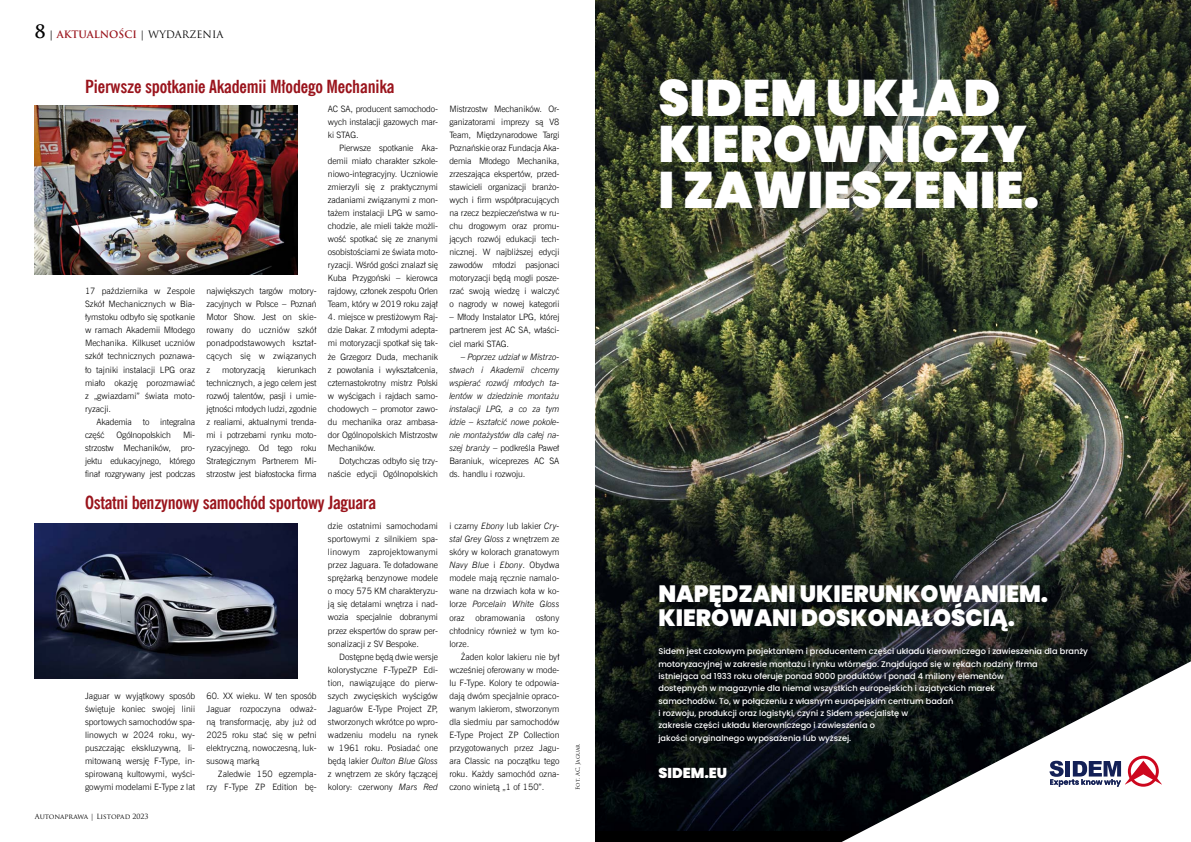
<style>
.page{position:relative;width:1191px;height:842px;background:#fff}
.page>*{position:absolute;margin:0;border:0;box-sizing:border-box;transform-origin:0 0}
.t1{font:900 51.2px/46.1px "Poppins";color:#fff}
.t2{font:900 23.6px/23.6px "Poppins";color:#fff}
.t3{font:700 18px "News Goth Cn EU";letter-spacing:-.01em;color:#9a141c}
.t4{font:900 14.4px "Poppins";color:#fff}
.t5{font:700 10px "Trajan Pro";color:#9a141c}
.t6{font:8.8px/13px "News Goth Lt EU";letter-spacing:-.01em;color:#000;text-align:justify}
.t7{font:italic 8.8px/13px "News Goth Lt EU";letter-spacing:-.01em;color:#000;text-align:justify}
.t8{font:500 8.2px/12.3px "Poppins";color:#fff}
.t9{font:7px "Trajan Pro";color:#000}
.t10{font:5.5px "Trajan Pro";color:#000}
.s1{font-size:18px;color:#000}
.s2{color:#000}
.s3{font-weight:400;color:#000}
.s4{font-style:italic}
.s5{font-style:normal}
</style>
<div class="page">
<img style="left:35px;top:105px;width:263px;height:170px">
<img style="left:35px;top:524px;width:263px;height:155px">
<img style="left:595px;top:0;width:596px;height:830px">
<div style="left:595px;top:830px;width:596px;height:12px;background:#000"></div>
<svg style="left:841px;top:661px;width:350px;height:181px"></svg>
<svg style="left:1049px;top:756px;width:113px;height:31px"></svg>
<p class="t5" style="left:35px;top:28px;width:190px"><span class="s1">8</span> <span class="s2">|</span> AKTUALNOŚCI <span class="s3">| WYDARZENIA</span></p>
<h3 class="t3" style="left:85px;top:75px;width:311px">Pierwsze spotkanie Akademii Młodego Mechanika</h3>
<p class="t6" style="left:85px;top:285px;width:112px">17 października w Zespole Szkół Mechanicznych w Bia&shy;łymstoku odbyło się spotkanie w ramach Akademii Młodego Mechanika. Kilkuset uczniów szkół technicznych poznawa&shy;ło tajniki instalacji LPG oraz miało okazję porozmawiać z „gwiazdami” świata moto&shy;ryzacji.</p>
<p class="t6" style="left:85px;top:415px;width:112px;text-indent:11px">Akademia to integralna część</p>
<p class="t6" style="left:117px;top:428px;width:56px">Ogólnopolskich</p>
<p class="t6" style="left:85px;top:428px;width:112px;text-indent:98px">Mi&shy;strzostw Mechaników, pro&shy;jektu edukacyjnego, którego finał rozgrywany jest podczas</p>
<p class="t6" style="left:206px;top:285px;width:112px">największych targów motory&shy;zacyjnych w Polsce – Poznań Motor Show. Jest on skie&shy;rowany do uczniów szkół ponadpodstawowych kształ&shy;cących się w związanych z</p>
<p class="t6" style="left:206px;top:363px;width:112px;text-indent:71px">kierunkach technicznych, a jego celem jest rozwój talentów, pasji i umie&shy;jętności młodych ludzi, zgodnie z realiami, aktualnymi trenda&shy;mi i potrzebami rynku moto&shy;ryzacyjnego. Od tego roku Strategicznym Partnerem Mi&shy;strzostw jest białostocka firma</p>
<p class="t6" style="left:222px;top:363px;width:44px">motoryzacją</p>
<p class="t6" style="left:328px;top:102px;width:112px">AC SA, producent samochodo&shy;wych instalacji gazowych mar&shy;ki STAG.</p>
<p class="t6" style="left:328px;top:141px;width:112px;text-indent:11px">Pierwsze spotkanie Aka&shy;demii miało charakter szkole&shy;niowo-integracyjny. Uczniowie zmierzyli się z praktycznymi zadaniami związanymi z mon&shy;tażem instalacji LPG w samo&shy;chodzie, ale mieli także możli&shy;wość spotkać się ze znanymi osobistościami ze świata moto&shy;ryzacji. Wśród gości znalazł się Kuba Przygoński – kierowca rajdowy, członek zespołu Orlen Team, który w 2019 roku zajął</p>
<p class="t6" style="left:328px;top:311px;width:112px">4. miejsce w prestiżowym Raj&shy;dzie Dakar. Z młodymi adepta&shy;mi motoryzacji spotkał się tak&shy;że Grzegorz Duda, mechanik z powołania i wykształcenia, czternastokrotny mistrz Polski w wyścigach i rajdach samo&shy;chodowych – promotor zawo&shy;du mechanika oraz ambasa&shy;dor Ogólnopolskich Mistrzostw Mechaników.</p>
<p class="t6" style="left:328px;top:454px;width:112px;text-align:right">Dotychczas odbyło się trzy&shy;naście edycji Ogólnopolskich</p>
<h3 class="t3" style="left:85px;top:491px;width:293px">Ostatni benzynowy samochód sportowy Jaguara</h3>
<p class="t6" style="left:85px;top:689px;width:112px">Jaguar w wyjątkowy sposób świętuje koniec swojej linii sportowych samochodów spa&shy;linowych w 2024 roku, wy&shy;puszczając ekskluzywną, li&shy;mitowaną wersję F-Type, in&shy;spirowaną kultowymi, wyści&shy;gowymi modelami E-Type z lat</p>
<p class="t6" style="left:206px;top:689px;width:112px">60. XX wieku. W ten sposób Jaguar rozpoczyna odważ&shy;ną transformację, aby już od 2025 roku stać się w pełni elektryczną, nowoczesną, luk&shy;susową marką</p>
<p class="t6" style="left:206px;top:767px;width:112px;text-align:right">Zaledwie 150 egzempla&shy;rzy F-Type ZP Edition bę-</p>
<p class="t9" style="left:35px;top:812px;width:115px">Autonaprawa | Listopad 2023</p>
<p class="t6" style="left:328px;top:520px;width:112px">dzie ostatnimi samochodami sportowymi z silnikiem spa&shy;linowym zaprojektowanymi przez Jaguara. Te doładowane sprężarką benzynowe modele o mocy 575 KM charakteryzu&shy;ją się detalami wnętrza i nad&shy;wozia specjalnie dobranymi przez ekspertów do spraw per&shy;sonalizacji z SV Bespoke.</p>
<p class="t6" style="left:328px;top:650px;width:112px;text-indent:11px">Dostępne będą dwie wersje kolorystyczne F-TypeZP Edi&shy;tion, nawiązujące do pierw&shy;szych zwycięskich wyścigów Jaguarów E-Type Project ZP, stworzonych wkrótce po wpro&shy;wadzeniu modelu na rynek w 1961 roku. Posiadać one będą lakier <span class="s4">Oulton Blue Gloss </span>z wnętrzem ze skóry łączącej kolory: czerwony <span class="s4">Mars Red</span></p>
<p class="t6" style="left:449px;top:102px;width:112px">Mistrzostw Mechaników. Or&shy;ganizatorami imprezy są V8<br>Team, Międzynarodowe Targi Poznańskie oraz Fundacja Aka&shy;demia Młodego Mechanika, zrzeszająca ekspertów, przed&shy;stawicieli organizacji branżo&shy;wych i firm współpracujących na rzecz bezpieczeństwa w ru&shy;chu drogowym oraz promu&shy;jących rozwój edukacji tech&shy;nicznej. W najbliższej edycji zawodów młodzi pasjonaci motoryzacji będą mogli posze&shy;rzać swoją wiedzę i walczyć o nagrody w nowej kategorii</p>
<p class="t6" style="left:449px;top:311px;width:112px">– Młody Instalator LPG, której partnerem jest AC SA, właści&shy;ciel marki STAG.</p>
<p class="t7" style="left:449px;top:350px;width:112px;text-indent:11px"><span class="s5">–</span> Poprzez udział w Mistrzo&shy;stwach i Akademii chcemy wspierać rozwój młodych ta&shy;lentów w dziedzinie montażu instalacji LPG, a co za tym idzie – kształcić nowe pokole&shy;nie montażystów dla całej na&shy;szej branży <span class="s5">– podkreśla Paweł Baraniuk, wiceprezes AC SA ds. handlu i rozwoju.</span></p>
<p class="t6" style="left:449px;top:520px;width:112px">i czarny <span class="s4">Ebony</span> lub lakier <span class="s4">Cry&shy;stal Grey Gloss</span> z wnętrzem ze skóry w kolorach granatowym <span class="s4">Navy Blue</span> i <span class="s4">Ebony</span>. Obydwa modele mają ręcznie namalo&shy;wane na drzwiach koła w ko&shy;lorze <span class="s4">Porcelain White Gloss </span>oraz obramowania osłony chłodnicy również w tym ko&shy;lorze.</p>
<p class="t6" style="left:449px;top:650px;width:112px;text-indent:11px">Żaden kolor lakieru nie był wcześniej oferowany w mode&shy;lu F-Type. Kolory te odpowia&shy;dają dwóm specjalnie opraco&shy;wanym lakierom, stworzonym dla siedmiu par samochodów E-Type Project ZP Collection przygotowanych przez Jagu&shy;ara Classic na początku tego roku. Każdy samochód ozna&shy;czono winietą „1 of 150”.</p>
<p class="t10" style="left:574px;top:790px;width:48px;rotate:-90deg">Fot. AC, Jaguar</p>
<h1 class="t1" style="left:658px;top:75px;width:382px">SIDEM UKŁAD<br>KIEROWNICZY<br>I ZAWIESZENIE.</h1>
<h2 class="t2" style="left:658px;top:582px;width:391px">NAPĘDZANI UKIERUNKOWANIEM.<br>KIEROWANI DOSKONAŁOŚCIĄ.</h2>
<p class="t8" style="left:658px;top:645px;width:431px">Sidem jest czołowym projektantem i producentem części układu kierowniczego i zawieszenia dla branży motoryzacyjnej w zakresie montażu i rynku wtórnego. Znajdująca się w rękach rodziny firma<br>istniejąca od 1933 roku oferuje ponad 9000 produktów i ponad 4 miliony elementów<br>dostępnych w magazynie dla niemal wszystkich europejskich i azjatyckich marek<br>samochodów. To, w połączeniu z własnym europejskim centrum badań<br>i rozwoju, produkcji oraz logistyki, czyni z Sidem specjalistę w<br>zakresie części układu kierowniczego i zawieszenia o<br>jakości oryginalnego wyposażenia lub wyższej.</p>
<h3 class="t4" style="left:658px;top:765px;width:70px">SIDEM.EU</h3>
</div>
